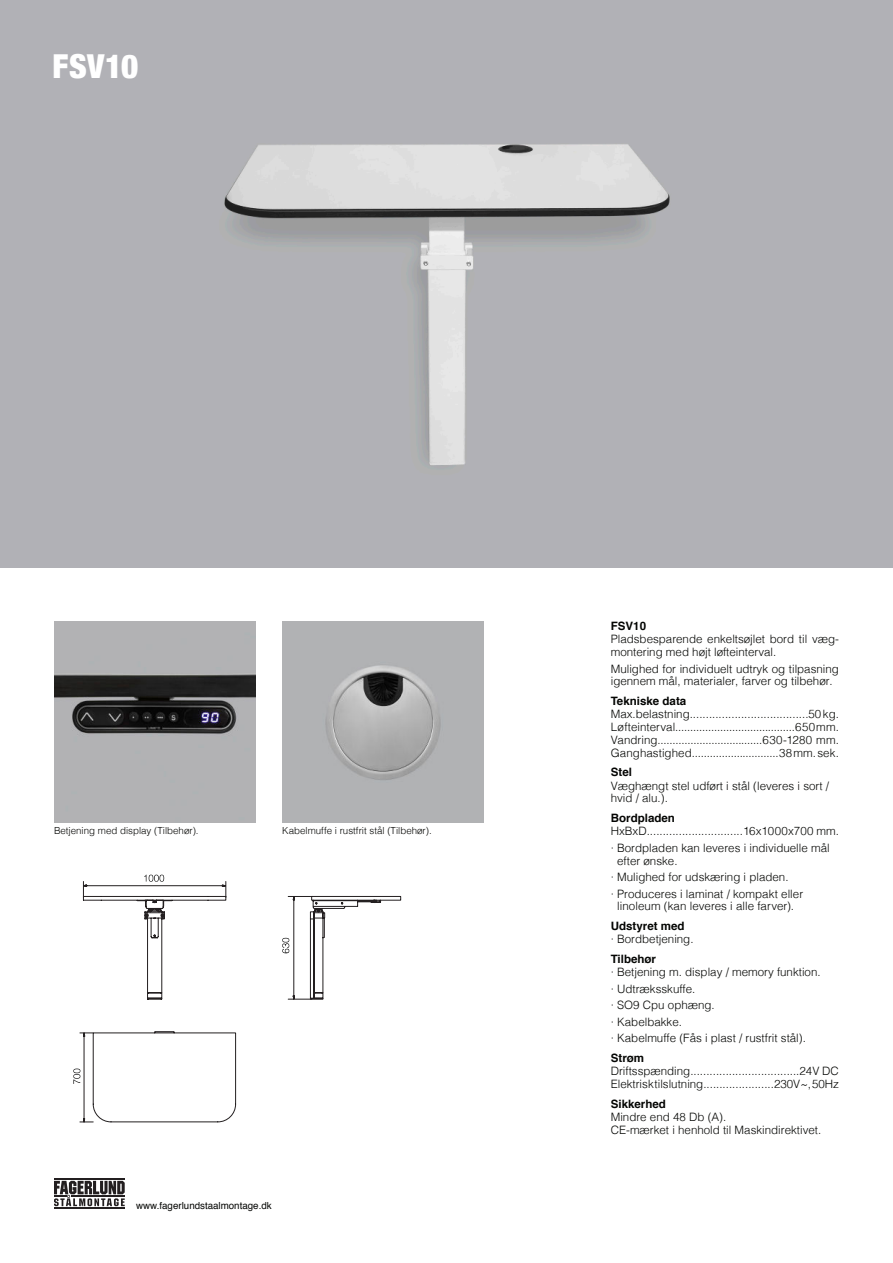
<style>
.page{position:relative;width:893px;height:1263px;background:#fff}
.page>*{position:absolute;margin:0;border:0;box-sizing:border-box;transform-origin:0 0}
.t1{font:900 condensed 33px "Helvetica Neue";letter-spacing:.015em;color:#fff}
.t2{font:300 11.55px/12.8px "Helvetica";color:#040503}
.t3{font:700 11.55px "Helvetica";color:#040503}
.t4{font:300 9.75px "Helvetica";color:#040503}
.t5{font:9.75px "Helvetica";color:#040503}
</style>
<div class="page">
<img style="left:54px;top:621px;width:201px;height:201px">
<img style="left:282px;top:621px;width:202px;height:201px">
<svg style="left:282px;top:895px;width:119px;height:105px"></svg>
<svg style="left:73px;top:1031px;width:163px;height:92px"></svg>
<svg style="left:82px;top:875px;width:145px;height:125px"></svg>
<img style="left:0;top:0;width:893px;height:567px">
<hr style="left:54px;top:1207px;width:71px;height:2px;background:#231f20">
<hr style="left:54px;top:1178px;width:71px;height:1px;background:#231f20">
<svg style="left:54px;top:1181px;width:71px;height:25px"></svg>
<h1 class="t1" style="left:53px;top:47px;width:87px">FSV10</h1>
<p class="t4" style="left:54px;top:826px;width:146px">Betjening med display (Tilbehør).</p>
<p class="t4" style="left:282px;top:826px;width:151px">Kabelmuffe i rustfrit stål (Tilbehør).</p>
<p class="t5" style="left:136px;top:1202px;width:137px">www.fagerlundstaalmontage.dk</p>
<p class="t3" style="left:611px;top:621px;width:37px">FSV10</p>
<p class="t2" style="left:611px;top:634px;width:230px">Pladsbesparende enkeltsøjlet bord til væg&shy;montering med højt løfteinterval.</p>
<p class="t2" style="left:611px;top:663px;width:230px">Mulighed for individuelt udtryk og tilpasning igennem mål, materialer, farver og tilbehør.</p>
<p class="t3" style="left:611px;top:696px;width:77px">Tekniske data</p>
<p class="t2" style="left:611px;top:709px;width:230px;text-align:justify">Max.belastning.....................................50 kg.<br>Løfteinterval........................................650 mm.<br>Vandring...................................630-1280 mm.<br>Ganghastighed.............................38 mm. sek.</p>
<p class="t3" style="left:611px;top:767px;width:23px">Stel</p>
<p class="t2" style="left:611px;top:780px;width:220px">Væghængt stel udført i stål (leveres i sort / hvid / alu.).</p>
<p class="t3" style="left:611px;top:813px;width:66px">Bordpladen</p>
<p class="t2" style="left:611px;top:824px;width:230px;line-height:16.5px">HxBxD..............................16x1000x700 mm. · Bordpladen kan leveres i individuelle mål</p>
<p class="t2" style="left:611px;top:853px;width:194px;line-height:16.5px;text-indent:6px">efter ønske.<br>· Mulighed for udskæring i pladen.<br>· Produceres i laminat / kompakt eller</p>
<p class="t2" style="left:617px;top:901px;width:178px">linoleum (kan leveres i alle farver).</p>
<p class="t3" style="left:611px;top:921px;width:75px">Udstyret med</p>
<p class="t2" style="left:611px;top:934px;width:84px">· Bordbetjening.</p>
<p class="t3" style="left:611px;top:954px;width:47px">Tilbehør</p>
<p class="t2" style="left:611px;top:965px;width:211px;line-height:16.5px">· Betjening m. display / memory funktion. · Udtræksskuffe.<br>· SO9 Cpu ophæng.<br>· Kabelbakke.<br>· Kabelmuffe (Fås i plast / rustfrit stål).</p>
<p class="t3" style="left:611px;top:1053px;width:35px">Strøm</p>
<p class="t2" style="left:611px;top:1066px;width:230px">Driftsspænding..................................24V DC<br>Elektrisk tilslutning......................230V~, 50Hz</p>
<p class="t3" style="left:611px;top:1099px;width:57px">Sikkerhed</p>
<p class="t2" style="left:611px;top:1111px;width:212px">Mindre end 48 Db (A).<br>CE-mærket i henhold til Maskindirektivet.</p>
</div>
